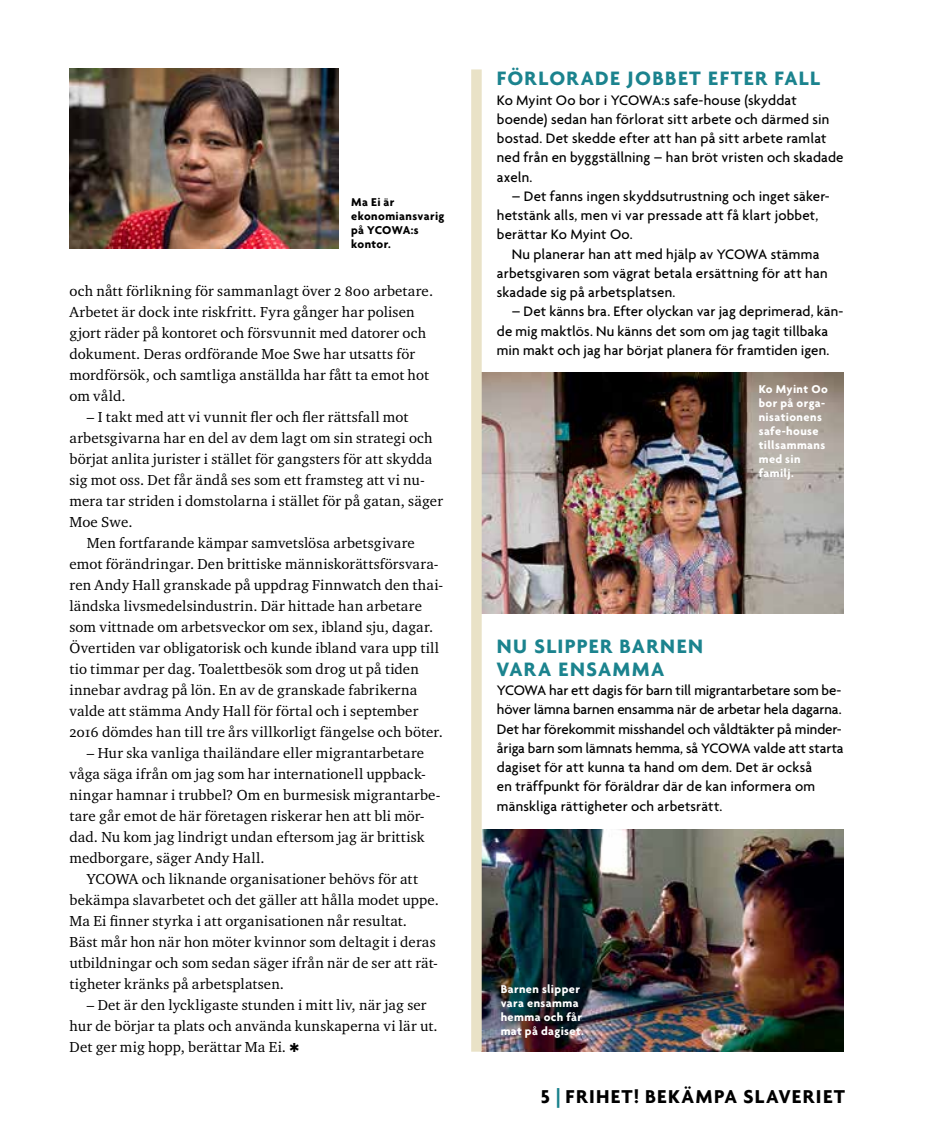
<style>
.page{position:relative;width:943px;height:1141px;background:#fff}
.page>*{position:absolute;margin:0;border:0;box-sizing:border-box;transform-origin:0 0}
.t1{font:700 21px/22.8px "Agenda";letter-spacing:.065em;color:#1b838e}
.t2{font:700 20.12px "Agenda";letter-spacing:.065em;color:#000}
.t3{font:14.88px/21px "Charter ITC Regu OS";letter-spacing:.015em;color:#000}
.t4{font:500 14.88px/19.2px "Agenda";letter-spacing:.005em;color:#000}
.t5{font:700 12.25px/14px "Agenda";letter-spacing:.03em;color:#fff}
.t6{font:700 12.25px/14px "Agenda";letter-spacing:.03em;color:#000}
.s1{font-size:21px;color:#1b838e}
</style>
<div class="page">
<img style="left:481px;top:829px;width:362px;height:223px">
<img style="left:481px;top:372px;width:362px;height:241px">
<img style="left:69px;top:69px;width:269px;height:179px">
<div style="left:471px;top:69px;width:10px;height:983px;background:#e9e2c7"></div>
<p class="t6" style="left:351px;top:195px;width:95px">Ma Ei är ekonomiansvarig på YCOWA:s kontor.</p>
<p class="t3" style="left:69px;top:280px;width:365px">och nått förlikning för sammanlagt över 2 800 arbetare.<br>Arbetet är dock inte riskfritt. Fyra gånger har polisen gjort räder på kontoret och försvunnit med datorer och dokument. Deras ordförande Moe Swe har utsatts för mordförsök, och samtliga anställda har fått ta emot hot om våld.</p>
<p class="t3" style="left:87px;top:406px;width:323px">– I takt med att vi vunnit fler och fler rättsfall mot</p>
<p class="t3" style="left:69px;top:427px;width:365px">arbetsgivarna har en del av dem lagt om sin strategi och</p>
<p class="t3" style="left:69px;top:448px;width:364px">börjat anlita jurister i stället för gangsters för att skydda</p>
<p class="t3" style="left:69px;top:469px;width:357px">sig mot oss. Det får ändå ses som ett framsteg att vi nu-</p>
<p class="t3" style="left:69px;top:490px;width:375px">mera tar striden i domstolarna i stället för på gatan, säger</p>
<p class="t3" style="left:69px;top:511px;width:65px">Moe Swe.</p>
<p class="t3" style="left:87px;top:532px;width:329px">Men fortfarande kämpar samvetslösa arbetsgivare</p>
<p class="t3" style="left:69px;top:553px;width:371px">emot förändringar. Den brittiske människorättsförsvara-</p>
<p class="t3" style="left:69px;top:574px;width:375px">ren Andy Hall granskade på uppdrag Finnwatch den thai-</p>
<p class="t3" style="left:69px;top:595px;width:354px">ländska livsmedelsindustrin. Där hittade han arbetare</p>
<p class="t3" style="left:69px;top:616px;width:365px">som vittnade om arbetsveckor om sex, ibland sju, dagar.</p>
<p class="t3" style="left:69px;top:637px;width:371px">Övertiden var obligatorisk och kunde ibland vara upp till</p>
<p class="t3" style="left:69px;top:658px;width:351px">tio timmar per dag. Toalettbesök som drog ut på tiden</p>
<p class="t3" style="left:69px;top:679px;width:349px">innebar avdrag på lön. En av de granskade fabrikerna</p>
<p class="t3" style="left:69px;top:700px;width:350px">valde att stämma Andy Hall för förtal och i september</p>
<p class="t3" style="left:69px;top:721px;width:375px">2016 dömdes han till tre års villkorligt fängelse och böter.</p>
<p class="t3" style="left:87px;top:742px;width:339px">– Hur ska vanliga thailändare eller migrantarbetare</p>
<p class="t3" style="left:69px;top:763px;width:358px">våga säga ifrån om jag som har internationell uppback-</p>
<p class="t3" style="left:69px;top:784px;width:372px">ningar hamnar i trubbel? Om en burmesisk migrantarbe-</p>
<p class="t3" style="left:69px;top:805px;width:356px">tare går emot de här företagen riskerar hen att bli mör-</p>
<p class="t3" style="left:69px;top:826px;width:356px">dad. Nu kom jag lindrigt undan eftersom jag är brittisk</p>
<p class="t3" style="left:69px;top:847px;width:196px">medborgare, säger Andy Hall.</p>
<p class="t3" style="left:87px;top:868px;width:332px">YCOWA och liknande organisationer behövs för att</p>
<p class="t3" style="left:69px;top:889px;width:371px">bekämpa slavarbetet och det gäller att hålla modet uppe.</p>
<p class="t3" style="left:69px;top:910px;width:339px">Ma Ei finner styrka i att organisationen når resultat.</p>
<p class="t3" style="left:69px;top:931px;width:368px">Bäst mår hon när hon möter kvinnor som deltagit i deras</p>
<p class="t3" style="left:69px;top:952px;width:370px">utbildningar och som sedan säger ifrån när de ser att rät-</p>
<p class="t3" style="left:69px;top:973px;width:216px">tigheter kränks på arbetsplatsen.</p>
<p class="t3" style="left:69px;top:994px;width:370px;text-indent:17px">– Det är den lyckligaste stunden i mitt liv, när jag ser hur de börjar ta plats och använda kunskaperna vi lär ut.<br>Det ger mig hopp, berättar Ma Ei. ✱</p>
<h1 class="t1" style="left:497px;top:67px;width:325px">FÖRLORADE JOBBET EFTER FALL</h1>
<p class="t4" style="left:497px;top:90px;width:348px">Ko Myint Oo bor i YCOWA:s safe-house (skyddat boende) sedan han förlorat sitt arbete och därmed sin bostad. Det skedde efter att han på sitt arbete ramlat ned från en byggställning – han bröt vristen och skadade axeln.</p>
<p class="t4" style="left:497px;top:186px;width:334px;text-indent:15px">– Det fanns ingen skyddsutrustning och inget säker&shy;hetstänk alls, men vi var pressade att få klart jobbet, berättar Ko Myint Oo.</p>
<p class="t4" style="left:497px;top:244px;width:332px;text-indent:15px">Nu planerar han att med hjälp av YCOWA stämma arbetsgivaren som vägrat betala ersättning för att han skadade sig på arbetsplatsen.</p>
<p class="t4" style="left:497px;top:302px;width:348px;text-indent:15px">– Det känns bra. Efter olyckan var jag deprimerad, kän&shy;de mig maktlös. Nu känns det som om jag tagit tillbaka min makt och jag har börjat planera för framtiden igen.</p>
<p class="t5" style="left:758px;top:381px;width:70px">Ko Myint Oo bor på orga&shy;nisationens safe-house tillsammans med sin familj.</p>
<h1 class="t1" style="left:497px;top:634px;width:208px">NU SLIPPER BARNEN<br>VARA ENSAMMA</h1>
<p class="t4" style="left:497px;top:680px;width:348px">YCOWA har ett dagis för barn till migrantarbetare som be&shy;höver lämna barnen ensamma när de arbetar hela dagarna.<br>Det har förekommit misshandel och våldtäkter på minder&shy;åriga barn som lämnats hemma, så YCOWA valde att starta dagiset för att kunna ta hand om dem. Det är också<br>en träffpunkt för föräldrar där de kan informera om mänskliga rättigheter och arbetsrätt.</p>
<p class="t5" style="left:500px;top:982px;width:85px">Barnen slipper vara ensamma hemma och får mat på dagiset.</p>
<h2 class="t2" style="left:541px;top:1084px;width:305px">5 <span class="s1">|</span> FRIHET! BEKÄMPA SLAVERIET</h2>
</div>
